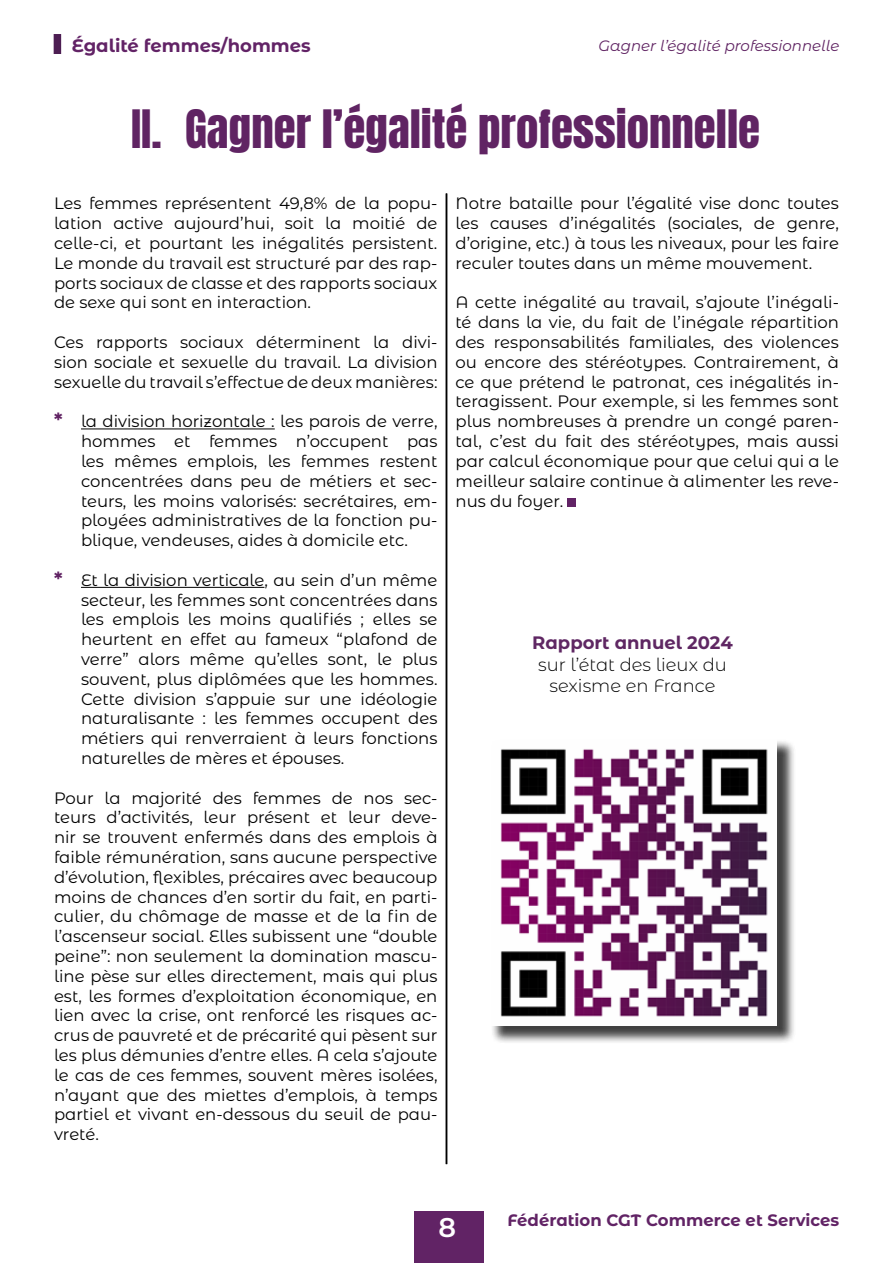
<style>
.page{position:relative;width:893px;height:1263px;background:#fff}
.page>*{position:absolute;margin:0;border:0;box-sizing:border-box;transform-origin:0 0}
.t1{font:45px "Anton";color:#602463}
.t2{font:600 27px "Montserrat Alternates";color:#fff}
.t3{font:300 18px/21.6px "Montserrat Alternates";color:#000;text-align:center}
.t4{font:700 18px "Montserrat Alternates";color:#622366}
.t5{font:700 18px "Montserrat Alternates";color:#5f2763}
.t6{font:16.5px/19.8px "Montserrat Alternates";color:#000;text-align:justify}
.t7{font:700 16.5px "Montserrat Alternates";color:#612365}
.t8{font:italic 15px "Montserrat Alternates";color:#602463}
.s1{font-weight:700;font-size:19.5px;color:#602263}
</style>
<div class="page">
<div style="left:54px;top:34px;width:7px;height:20px;background:#4d1e53"></div>
<div style="left:414px;top:1211px;width:70px;height:52px;background:#612365"></div>
<hr style="left:81px;top:428px;width:194px;height:1px;background:#000">
<hr style="left:81px;top:587px;width:183px;height:1px;background:#000">
<div style="left:568px;top:498px;width:8px;height:8px;background:#612365"></div>
<hr style="left:446px;top:193px;width:1px;height:971px;background:#000">
<div style="left:491px;top:739px;width:305px;height:305px;background:#000;opacity:.75"></div>
<img style="left:491px;top:739px;width:286px;height:287px">
<p class="t4" style="left:72px;top:33px;width:241px">Égalité femmes/hommes</p>
<p class="t8" style="left:598px;top:35px;width:242px">Gagner l’égalité professionnelle</p>
<h1 class="t1" style="left:131px;top:107px;width:631px">II. Gagner l’égalité professionnelle</h1>
<p class="t6" style="left:54px;top:193px;width:385px">Les femmes représentent 49,8% de la popu&shy;lation active aujourd’hui, soit la moitié de celle-ci, et pourtant les inégalités persistent.<br>Le monde du travail est structuré par des rap&shy;ports sociaux de classe et des rapports sociaux de sexe qui sont en interaction.</p>
<p class="t6" style="left:54px;top:332px;width:385px">Ces rapports sociaux déterminent la divi&shy;sion sociale et sexuelle du travail. La division sexuelle du travail s’effectue de deux manières:</p>
<p class="t6" style="left:81px;top:411px;width:358px;text-indent:-27px"><span class="s1">*</span> la division horizontale : les parois de verre, hommes et femmes n’occupent pas les mêmes emplois, les femmes restent concentrées dans peu de métiers et sec&shy;teurs, les moins valorisés: secrétaires, em&shy;ployées administratives de la fonction pu&shy;blique, vendeuses, aides à domicile etc.</p>
<p class="t6" style="left:81px;top:569px;width:358px;text-indent:-27px"><span class="s1">*</span> Et la division verticale, au sein d’un même secteur, les femmes sont concentrées dans les emplois les moins qualifiés ; elles se heurtent en effet au fameux “plafond de verre” alors même qu’elles sont, le plus souvent, plus diplômées que les hommes.<br>Cette division s’appuie sur une idéologie naturalisante : les femmes occupent des métiers qui renverraient à leurs fonctions naturelles de mères et épouses.</p>
<p class="t6" style="left:54px;top:787px;width:385px">Pour la majorité des femmes de nos sec&shy;teurs d’activités, leur présent et leur deve&shy;nir se trouvent enfermés dans des emplois à faible rémunération, sans aucune perspective d’évolution, flexibles, précaires avec beaucoup moins de chances d’en sortir du fait, en parti&shy;culier, du chômage de masse et de la fin de l’ascenseur social. Elles subissent une “double peine”: non seulement la domination mascu&shy;line pèse sur elles directement, mais qui plus est, les formes d’exploitation économique, en lien avec la crise, ont renforcé les risques ac&shy;crus de pauvreté et de précarité qui pèsent sur les plus démunies d’entre elles. A cela s’ajoute le cas de ces femmes, souvent mères isolées, n’ayant que des miettes d’emplois, à temps partiel et vivant en-dessous du seuil de pau&shy;vreté.</p>
<p class="t6" style="left:455px;top:193px;width:385px">Notre bataille pour l’égalité vise donc toutes les causes d’inégalités (sociales, de genre, d’origine, etc.) à tous les niveaux, pour les faire reculer toutes dans un même mouvement.</p>
<p class="t6" style="left:455px;top:292px;width:385px">A cette inégalité au travail, s’ajoute l’inégali&shy;té dans la vie, du fait de l’inégale répartition des responsabilités familiales, des violences ou encore des stéréotypes. Contrairement, à ce que prétend le patronat, ces inégalités in&shy;teragissent. Pour exemple, si les femmes sont plus nombreuses à prendre un congé paren&shy;tal, c’est du fait des stéréotypes, mais aussi par calcul économique pour que celui qui a le meilleur salaire continue à alimenter les reve&shy;nus du foyer.</p>
<p class="t5" style="left:532px;top:629px;width:202px">Rapport annuel 2024</p>
<p class="t3" style="left:538px;top:653px;width:190px">sur l’état des lieux du sexisme en France</p>
<h2 class="t2" style="left:438px;top:1208px;width:19px">8</h2>
<p class="t7" style="left:507px;top:1208px;width:333px">Fédération CGT Commerce et Services</p>
</div>
